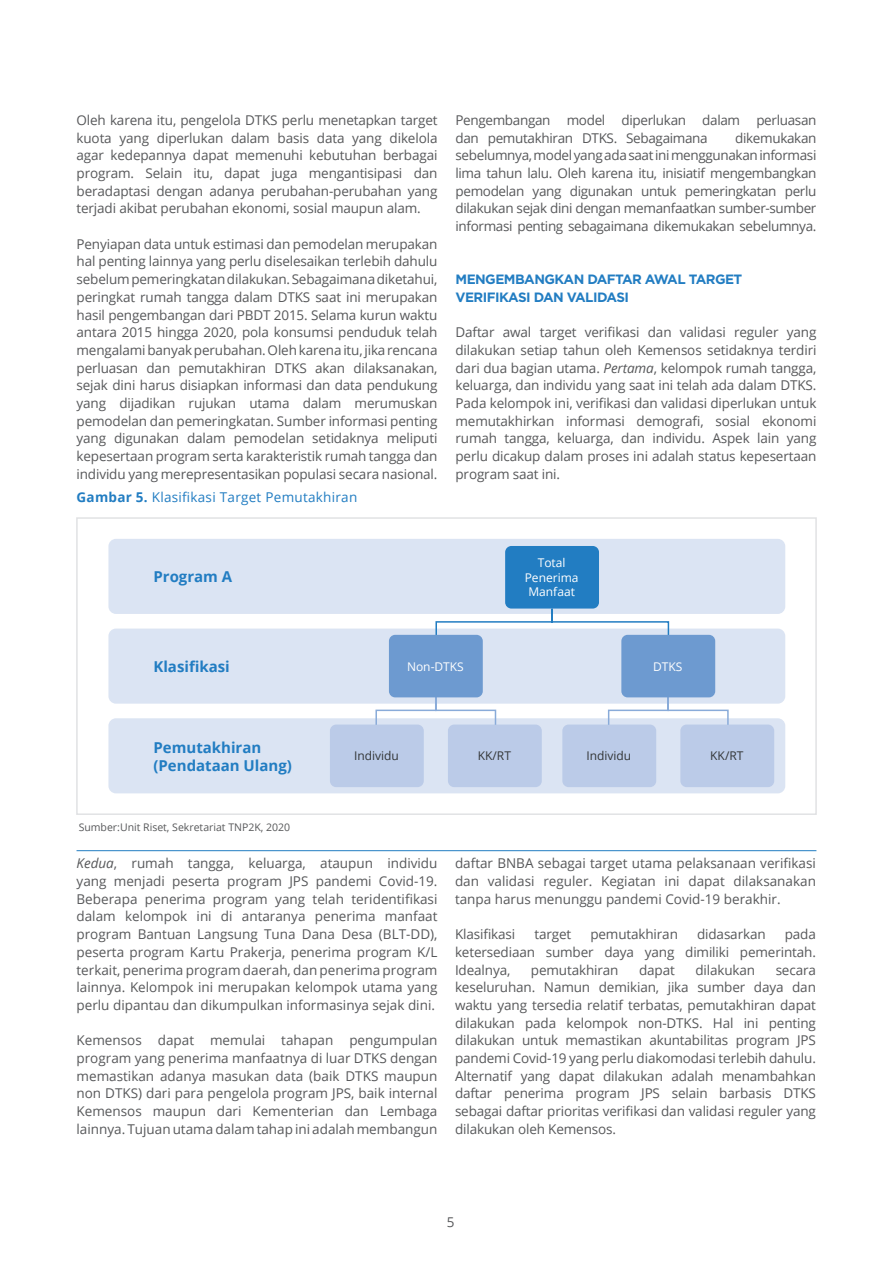
<style>
.page{position:relative;width:893px;height:1263px;background:#fff}
.page>*{position:absolute;margin:0;border:0;box-sizing:border-box;transform-origin:0 0}
.t1{font:700 15px "Open Sans";color:#227dc2}
.t2{font:13.5px/17.7px "Open Sans";letter-spacing:-.01em;color:#57585a;text-align:justify}
.t3{font:700 13.5px/17.7px "Gotham";letter-spacing:-.04em;color:#227dc2}
.t4{font:13.5px "Open Sans";letter-spacing:.02em;color:#227dc2}
.t5{font:12px/14.4px "Open Sans";color:#fff;text-align:center}
.t6{font:12px "Open Sans";color:#333637}
.t7{font:10.5px "Open Sans";color:#57585a}
.s1{font-weight:700}
.s2{font-style:italic}
</style>
<div class="page">
<div style="left:76px;top:517px;width:741px;height:298px;border:2px solid #e1e2e4"></div>
<div style="left:108px;top:539px;width:677px;height:75px;background:#dbe4f3;border-radius:8px"></div>
<div style="left:108px;top:628px;width:677px;height:76px;background:#dbe4f3;border-radius:8px"></div>
<div style="left:108px;top:718px;width:677px;height:75px;background:#dbe4f3;border-radius:8px"></div>
<div style="left:505px;top:546px;width:94px;height:62px;background:#227dc2;border-radius:6px"></div>
<div style="left:330px;top:724px;width:94px;height:63px;background:#bbcbe8;border-radius:6px"></div>
<div style="left:448px;top:724px;width:94px;height:63px;background:#bbcbe8;border-radius:6px"></div>
<div style="left:562px;top:724px;width:94px;height:63px;background:#bbcbe8;border-radius:6px"></div>
<div style="left:680px;top:724px;width:94px;height:63px;background:#bbcbe8;border-radius:6px"></div>
<svg style="left:435px;top:607px;width:235px;height:29px"></svg>
<svg style="left:375px;top:694px;width:122px;height:32px"></svg>
<svg style="left:607px;top:694px;width:122px;height:32px"></svg>
<div style="left:389px;top:635px;width:94px;height:62px;background:#6d9ad0;border-radius:6px"></div>
<div style="left:621px;top:635px;width:94px;height:62px;background:#6d9ad0;border-radius:6px"></div>
<hr style="left:77px;top:850px;width:739px;height:1px;background:#227dc2">
<p class="t2" style="left:77px;top:111px;width:362px">Oleh karena itu, pengelola DTKS perlu menetapkan target kuota yang diperlukan dalam basis data yang dikelola agar kedepannya dapat memenuhi kebutuhan berbagai program. Selain itu, dapat juga mengantisipasi dan beradaptasi dengan adanya perubahan-perubahan yang terjadi akibat perubahan ekonomi, sosial maupun alam.</p>
<p class="t2" style="left:77px;top:235px;width:362px">Penyiapan data untuk estimasi dan pemodelan merupakan hal penting lainnya yang perlu diselesaikan terlebih dahulu sebelum pemeringkatan dilakukan. Sebagaimana diketahui, peringkat rumah tangga dalam DTKS saat ini merupakan hasil pengembangan dari PBDT 2015. Selama kurun waktu antara 2015 hingga 2020, pola konsumsi penduduk telah mengalami banyak perubahan. Oleh karena itu, jika rencana perluasan dan pemutakhiran DTKS akan dilaksanakan, sejak dini harus disiapkan informasi dan data pendukung yang dijadikan rujukan utama dalam merumuskan pemodelan dan pemeringkatan. Sumber informasi penting yang digunakan dalam pemodelan setidaknya meliputi kepesertaan program serta karakteristik rumah tangga dan individu yang merepresentasikan populasi secara nasional.</p>
<p class="t4" style="left:77px;top:487px;width:282px"><span class="s1">Gambar 5.</span> Klasifikasi Target Pemutakhiran</p>
<p class="t2" style="left:455px;top:111px;width:362px">Pengembangan model diperlukan dalam perluasan dan pemutakhiran DTKS. Sebagaimana</p>
<p class="t2" style="left:455px;top:128px;width:362px;text-indent:280px">dikemukakan sebelumnya, model yang ada saat ini menggunakan informasi lima tahun lalu. Oleh karena itu, inisiatif mengembangkan pemodelan yang digunakan untuk pemeringkatan perlu dilakukan sejak dini dengan memanfaatkan sumber-sumber informasi penting sebagaimana dikemukakan sebelumnya.</p>
<p class="t3" style="left:455px;top:270px;width:288px">MENGEMBANGKAN DAFTAR AWAL TARGET<br>VERIFIKASI DAN VALIDASI</p>
<p class="t2" style="left:455px;top:323px;width:362px">Daftar awal target verifikasi dan validasi reguler yang dilakukan setiap tahun oleh Kemensos setidaknya terdiri dari dua bagian utama. <span class="s2">Pertama</span>, kelompok rumah tangga, keluarga, dan individu yang saat ini telah ada dalam DTKS.<br>Pada kelompok ini, verifikasi dan validasi diperlukan untuk memutakhirkan informasi demografi, sosial ekonomi rumah tangga, keluarga, dan individu. Aspek lain yang perlu dicakup dalam proses ini adalah status kepesertaan program saat ini.</p>
<p class="t1" style="left:153px;top:566px;width:80px">Program A</p>
<p class="t5" style="left:538px;top:556px;width:29px">Total</p>
<p class="t5" style="left:525px;top:570px;width:55px">Penerima<br>Manfaat</p>
<p class="t1" style="left:153px;top:656px;width:78px">Klasifikasi</p>
<p class="t1" style="left:153px;top:736px;width:109px">Pemutakhiran</p>
<p class="t1" style="left:153px;top:754px;width:140px">)Pendataan Ulang(</p>
<p class="t7" style="left:79px;top:820px;width:213px">Sumber:Unit Riset, Sekretariat TNP2K, 2020</p>
<p class="t5" style="left:407px;top:659px;width:58px">Non-DTKS</p>
<p class="t5" style="left:653px;top:659px;width:31px">DTKS</p>
<p class="t6" style="left:354px;top:748px;width:46px">Individu</p>
<p class="t6" style="left:478px;top:748px;width:35px">KK/RT</p>
<p class="t6" style="left:586px;top:748px;width:46px">Individu</p>
<p class="t6" style="left:710px;top:748px;width:35px">KK/RT</p>
<p class="t2" style="left:77px;top:854px;width:362px"><span class="s2">Kedua</span>, rumah tangga, keluarga, ataupun individu yang menjadi peserta program JPS pandemi Covid-19.<br>Beberapa penerima program yang telah teridentifikasi dalam kelompok ini di antaranya penerima manfaat program Bantuan Langsung Tuna Dana Desa (BLT-DD), peserta program Kartu Prakerja, penerima program K/L terkait, penerima program daerah, dan penerima program lainnya. Kelompok ini merupakan kelompok utama yang perlu dipantau dan dikumpulkan informasinya sejak dini.</p>
<p class="t2" style="left:77px;top:1031px;width:362px">Kemensos dapat memulai tahapan pengumpulan program yang penerima manfaatnya di luar DTKS dengan memastikan adanya masukan data (baik DTKS maupun non DTKS) dari para pengelola program JPS, baik internal Kemensos maupun dari Kementerian dan Lembaga lainnya. Tujuan utama dalam tahap ini adalah membangun</p>
<p class="t2" style="left:455px;top:854px;width:362px">daftar BNBA sebagai target utama pelaksanaan verifikasi dan validasi reguler. Kegiatan ini dapat dilaksanakan tanpa harus menunggu pandemi Covid-19 berakhir.</p>
<p class="t2" style="left:455px;top:925px;width:62px">Klasifikasi</p>
<p class="t2" style="left:534px;top:925px;width:38px">target</p>
<p class="t2" style="left:590px;top:925px;width:89px">pemutakhiran</p>
<p class="t2" style="left:697px;top:925px;width:70px">didasarkan</p>
<p class="t2" style="left:455px;top:925px;width:362px;text-indent:330px">pada ketersediaan sumber daya yang dimiliki pemerintah.<br>Idealnya,</p>
<p class="t2" style="left:531px;top:960px;width:89px">pemutakhiran</p>
<p class="t2" style="left:639px;top:960px;width:37px">dapat</p>
<p class="t2" style="left:695px;top:960px;width:61px">dilakukan</p>
<p class="t2" style="left:455px;top:960px;width:362px;text-indent:321px">secara keseluruhan. Namun demikian, jika sumber daya dan waktu yang tersedia relatif terbatas, pemutakhiran dapat dilakukan pada kelompok non-DTKS. Hal ini penting dilakukan untuk memastikan akuntabilitas program JPS pandemi Covid-19 yang perlu diakomodasi terlebih dahulu.<br>Alternatif yang dapat dilakukan adalah menambahkan daftar penerima program JPS selain barbasis DTKS sebagai daftar prioritas verifikasi dan validasi reguler yang dilakukan oleh Kemensos.</p>
<p class="t2" style="left:447px;top:1212px;width:9px">5</p>
</div>
